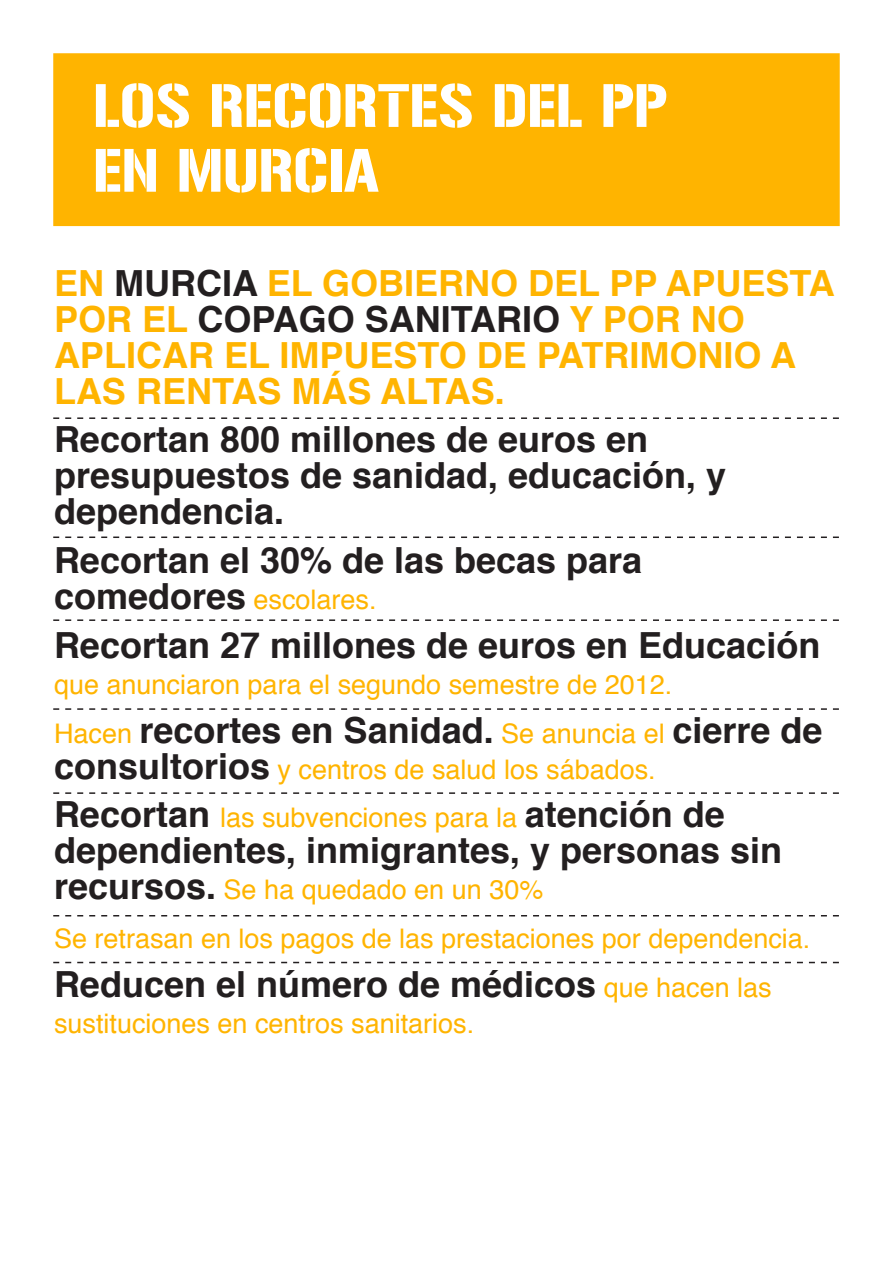
<style>
.page{position:relative;width:893px;height:1263px;background:#fff}
.page>*{position:absolute;margin:0;border:0;box-sizing:border-box;transform-origin:0 0}
.t1{font:54px "Gunplay";color:#fff}
.Título_1{font:700 36px/36px "Helvetica";color:#231f20}
.Título_1-2{font:700 36px/36px "Helvetica";color:#ffb400}
.Título_1-3{font:27px "Helvetica";color:#ffb400}
.s1{color:#231f20}
.s2{font-weight:700;font-size:36px;color:#231f20}
.s3{font-weight:400;font-size:27px;color:#ffb400}
</style>
<div class="page">
<div style="left:53px;top:53px;width:787px;height:173px;background:#ffb400;border:2px solid #ffb400"></div>
<svg style="left:53px;top:417px;width:786px;height:2px"></svg>
<svg style="left:53px;top:536px;width:786px;height:2px"></svg>
<svg style="left:53px;top:619px;width:786px;height:2px"></svg>
<svg style="left:53px;top:708px;width:786px;height:2px"></svg>
<svg style="left:53px;top:792px;width:786px;height:2px"></svg>
<svg style="left:53px;top:915px;width:786px;height:1px"></svg>
<svg style="left:53px;top:962px;width:786px;height:1px"></svg>
<p class="t1" style="left:93px;top:75px;width:575px">LOS RECORTES DEL PP</p>
<p class="t1" style="left:93px;top:139px;width:287px">EN MURCIA</p>
<p class="Título_1-2" style="left:54px;top:265px;width:782px">EN <span class="s1">MURCIA</span> EL GOBIERNO DEL PP APUESTA<br>POR EL <span class="s1">COPAGO SANITARIO</span> Y POR NO<br>APLICAR EL IMPUESTO DE PATRIMONIO A<br>LAS RENTAS MÁS ALTAS.</p>
<p class="Título_1" style="left:54px;top:422px;width:674px">Recortan 800 millones de euros en presupuestos de sanidad, educación, y dependencia.</p>
<p class="Título_1" style="left:54px;top:543px;width:590px">Recortan el 30% de las becas para</p>
<p class="Título_1-3" style="left:54px;top:579px;width:324px"><span class="s2">comedores</span> escolares.</p>
<p class="Título_1" style="left:54px;top:628px;width:768px">Recortan 27 millones de euros en Educación</p>
<p class="Título_1-3" style="left:54px;top:664px;width:620px">que anunciaron para el segundo semestre de 2012.</p>
<p class="Título_1" style="left:54px;top:712px;width:770px"><span class="s3">Hacen</span> recortes en Sanidad. <span class="s3">Se anuncia el</span> cierre de</p>
<p class="Título_1-3" style="left:54px;top:748px;width:603px"><span class="s2">consultorios</span> y centros de salud los sábados.</p>
<p class="Título_1-3" style="left:54px;top:797px;width:672px"><span class="s2">Recortan</span> las subvenciones para la <span class="s2">atención de</span></p>
<p class="Título_1" style="left:54px;top:833px;width:730px">dependientes, inmigrantes, y personas sin</p>
<p class="Título_1-3" style="left:54px;top:869px;width:491px"><span class="s2">recursos.</span> Se ha quedado en un 30%</p>
<p class="Título_1-3" style="left:54px;top:918px;width:758px">Se retrasan en los pagos de las prestaciones por dependencia.</p>
<p class="Título_1" style="left:54px;top:967px;width:719px">Reducen el número de médicos <span class="s3">que hacen las</span></p>
<p class="Título_1-3" style="left:54px;top:1003px;width:422px">sustituciones en centros sanitarios.</p>
</div>
